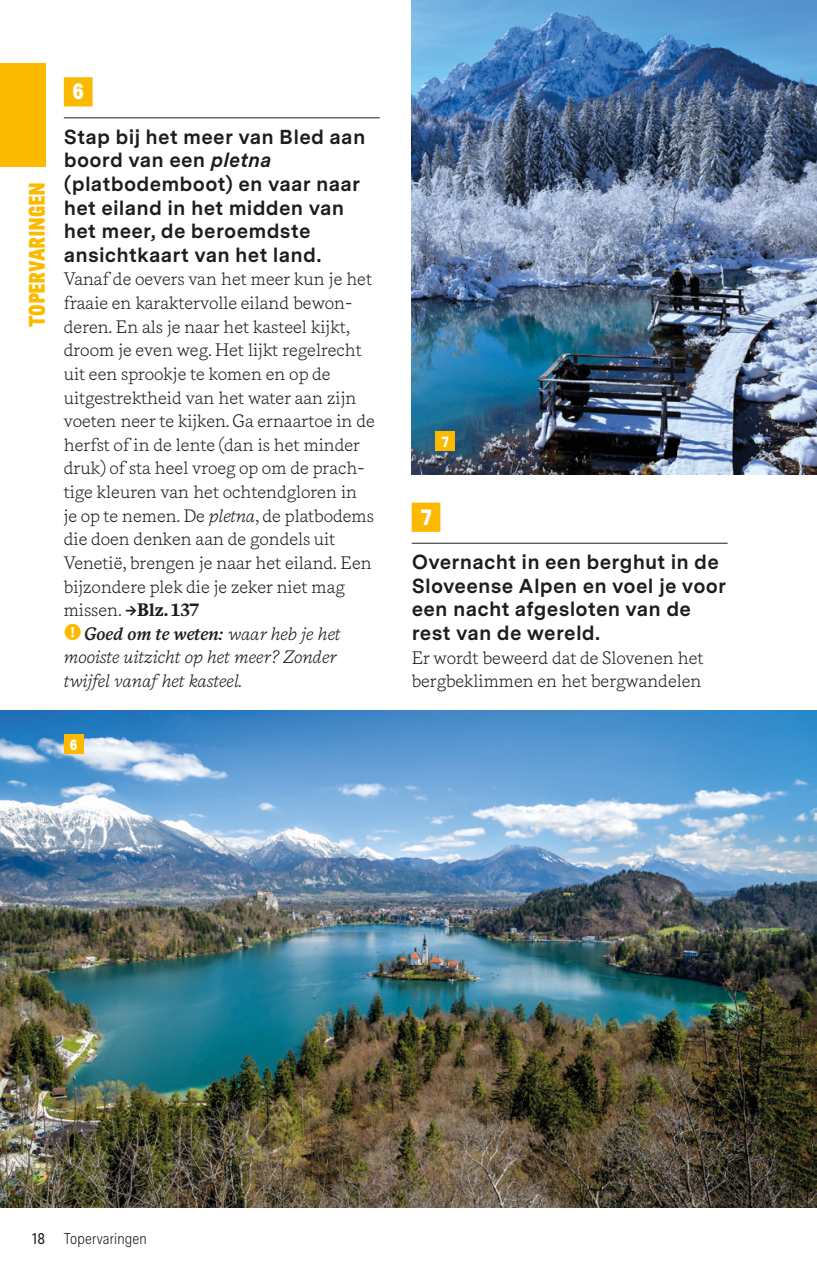
<style>
.page{position:relative;width:817px;height:1276px;background:#fff}
.page>*{position:absolute;margin:0;border:0;box-sizing:border-box;transform-origin:0 0}
.t1{font:900 condensed 22.5px "Messina Sans";letter-spacing:-.02em;color:#fbba00}
.t2{font:900 condensed 22.5px "Messina Sans";color:#fff}
.t3{font:700 20.25px/23.6px "Messina Sans";letter-spacing:.01em;color:#1d1d1b}
.t4{font:300 18px/23.6px "Messina Serif";letter-spacing:-.005em;color:#1d1d1b}
.t5{font:300 condensed 15.75px "Messina Sans";letter-spacing:.01em;color:#1d1d1b}
.t6{font:900 condensed 14.85px "Messina Sans";color:#fff}
.s1{font-style:italic}
.s2{font-weight:700}
.s3{font-family:"Trotter Iconen";font-weight:400;color:#fbba00}
.s4{font-weight:600;font-style:italic}
.s5{font-weight:400}
</style>
<div class="page">
<div style="left:0;top:64px;width:46px;height:103px;background:#fbba00"></div>
<div style="left:64px;top:77px;width:28px;height:29px;background:#fbba00"></div>
<hr style="left:64px;top:117px;width:315px;height:1px;background:#1d1d1b">
<div style="left:411px;top:502px;width:29px;height:30px;background:#fbba00"></div>
<hr style="left:411px;top:543px;width:316px;height:1px;background:#1d1d1b">
<img style="left:411px;top:0;width:405px;height:474px">
<img style="left:0;top:711px;width:816px;height:496px">
<div style="left:64px;top:734px;width:20px;height:20px;background:#fbba00"></div>
<div style="left:435px;top:431px;width:20px;height:20px;background:#fbba00"></div>
<p class="t1" style="left:20px;top:327px;width:146px;rotate:-90deg">TOPERVARINGEN</p>
<p class="t2" style="left:73px;top:74px;width:13px">6</p>
<p class="t3" style="left:64px;top:124px;width:303px">Stap bij het meer van Bled aan boord van een <span class="s1">pletna </span>(platbodemboot) en vaar naar het eiland in het midden van het meer, de beroemdste ansichtkaart van het land.</p>
<p class="t4" style="left:64px;top:267px;width:312px">Vanaf de oevers van het meer kun je het fraaie en karaktervolle eiland bewon&shy;deren. En als je naar het kasteel kijkt, droom je even weg. Het lijkt regelrecht uit een sprookje te komen en op de uitgestrektheid van het water aan zijn voeten neer te kijken. Ga ernaartoe in de herfst of in de lente (dan is het minder druk) of sta heel vroeg op om de prach&shy;tige kleuren van het ochtendgloren in je op te nemen. De <span class="s1">pletna</span>, de platbodems die doen denken aan de gondels uit Venetië, brengen je naar het eiland. Een bijzondere plek die je zeker niet mag missen. <span class="s2">→Blz. 137<br></span><span class="s3">!</span><span class="s4">Goed om te weten:</span> <span class="s1">waar heb je het mooiste uitzicht op het meer? Zonder twijfel vanaf het kasteel.</span></p>
<p class="t6" style="left:70px;top:733px;width:9px">6</p>
<p class="t6" style="left:442px;top:430px;width:8px">7</p>
<p class="t2" style="left:421px;top:500px;width:12px">7</p>
<p class="t3" style="left:411px;top:549px;width:316px">Overnacht in een berghut in de<br>Sloveense Alpen en voel je voor een nacht afgesloten van de rest van de wereld.</p>
<p class="t4" style="left:411px;top:645px;width:293px">Er wordt beweerd dat de Slovenen het bergbeklimmen en het bergwandelen</p>
<p class="t5" style="left:32px;top:1227px;width:116px"><span class="s5">18</span> Topervaringen</p>
</div>
